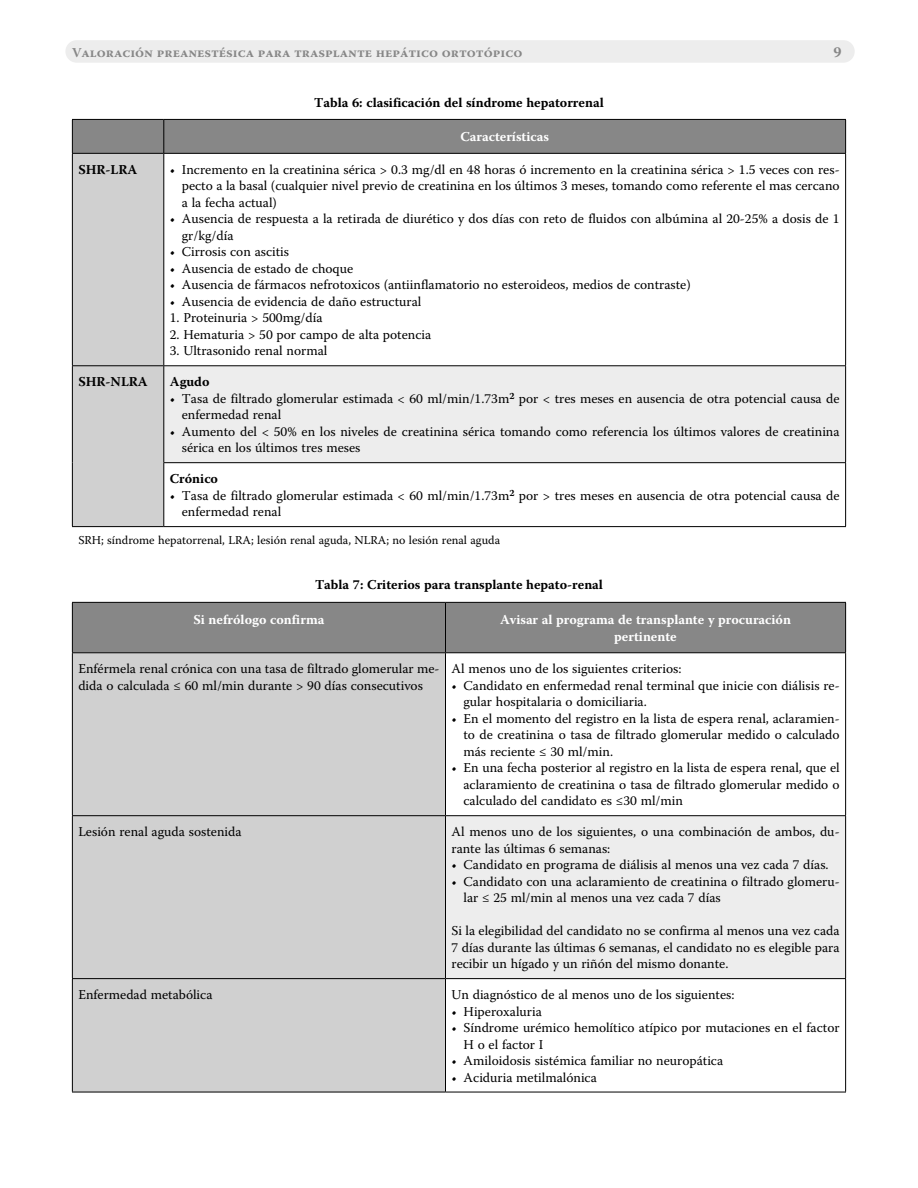
<style>
.page{position:relative;width:918px;height:1188px;background:#fff}
.page>*{position:absolute;margin:0;border:0;box-sizing:border-box;transform-origin:0 0}
.t1{font:700 15px "Warnock Pro";color:#878787}
.Tabla-bala{font:13.5px/16.5px "Warnock Pro";color:#000}
.Tabla-texto{font:13.5px/16.5px "Warnock Pro";color:#000}
.Tabla-cabeza{font:700 13.5px "Warnock Pro";color:#000}
.Tabla-cabeza-2{font:700 13.5px/16.5px "Warnock Pro";color:#fff;text-align:center}
.t2{font:700 13.5px "Warnock Pro";color:#878787}
.Tabla-texto-2{font:700 13.5px "Warnock Pro";color:#000}
.Tabla-fuente{font:12px "Warnock Pro";color:#000}
</style>
<div class="page">
<div style="left:65px;top:40px;width:790px;height:23px;background:#ededed;border-radius:11px"></div>
<svg style="left:73px;top:120px;width:772px;height:406px"></svg>
<div style="left:164px;top:366px;width:682px;height:97px;background:#ededed"></div>
<hr style="left:163px;top:120px;width:1px;height:33px;background:#000">
<hr style="left:72px;top:154px;width:1px;height:211px;background:#000">
<hr style="left:163px;top:154px;width:1px;height:211px;background:#000">
<hr style="left:845px;top:154px;width:1px;height:211px;background:#000">
<hr style="left:72px;top:365px;width:92px;height:1px;background:#000">
<hr style="left:72px;top:366px;width:1px;height:97px;background:#000">
<hr style="left:164px;top:365px;width:682px;height:1px;background:#000">
<hr style="left:163px;top:366px;width:1px;height:96px;background:#000">
<hr style="left:845px;top:366px;width:1px;height:96px;background:#000">
<hr style="left:72px;top:463px;width:1px;height:63px;background:#000">
<hr style="left:163px;top:462px;width:683px;height:1px;background:#000">
<hr style="left:163px;top:463px;width:1px;height:63px;background:#000">
<hr style="left:845px;top:463px;width:1px;height:63px;background:#000">
<hr style="left:72px;top:526px;width:92px;height:1px;background:#000">
<hr style="left:164px;top:526px;width:682px;height:1px;background:#000">
<hr style="left:72px;top:119px;width:92px;height:1px;background:#000">
<hr style="left:72px;top:120px;width:1px;height:33px;background:#000">
<hr style="left:164px;top:119px;width:682px;height:1px;background:#000">
<hr style="left:845px;top:120px;width:1px;height:33px;background:#000">
<hr style="left:72px;top:153px;width:92px;height:1px;background:#000">
<hr style="left:164px;top:153px;width:682px;height:1px;background:#000">
<div style="left:73px;top:603px;width:772px;height:49px;background:#878787"></div>
<div style="left:73px;top:653px;width:372px;height:439px;background:#d0d0d0"></div>
<div style="left:446px;top:816px;width:400px;height:163px;background:#ededed"></div>
<hr style="left:445px;top:603px;width:1px;height:49px;background:#000">
<hr style="left:72px;top:653px;width:1px;height:162px;background:#000">
<hr style="left:445px;top:653px;width:1px;height:162px;background:#000">
<hr style="left:845px;top:653px;width:1px;height:162px;background:#000">
<hr style="left:72px;top:815px;width:374px;height:1px;background:#000">
<hr style="left:72px;top:816px;width:1px;height:162px;background:#000">
<hr style="left:446px;top:815px;width:400px;height:1px;background:#000">
<hr style="left:445px;top:816px;width:1px;height:162px;background:#000">
<hr style="left:845px;top:816px;width:1px;height:162px;background:#000">
<hr style="left:72px;top:978px;width:374px;height:1px;background:#000">
<hr style="left:72px;top:979px;width:1px;height:113px;background:#000">
<hr style="left:446px;top:978px;width:400px;height:1px;background:#000">
<hr style="left:445px;top:979px;width:1px;height:113px;background:#000">
<hr style="left:845px;top:979px;width:1px;height:113px;background:#000">
<hr style="left:72px;top:1092px;width:374px;height:1px;background:#000">
<hr style="left:446px;top:1092px;width:400px;height:1px;background:#000">
<hr style="left:72px;top:603px;width:1px;height:49px;background:#000">
<hr style="left:845px;top:603px;width:1px;height:49px;background:#000">
<hr style="left:72px;top:652px;width:374px;height:1px;background:#000">
<hr style="left:446px;top:652px;width:400px;height:1px;background:#000">
<hr style="left:72px;top:602px;width:374px;height:1px;background:#000">
<hr style="left:446px;top:602px;width:400px;height:1px;background:#000">
<p class="t2" style="left:72px;top:44px;width:452px">Valoración preanestésica para trasplante hepático ortotópico</p>
<p class="t1" style="left:833px;top:43px;width:10px">9</p>
<p class="Tabla-cabeza" style="left:314px;top:95px;width:291px">Tabla 6: clasificación del síndrome hepatorrenal</p>
<p class="Tabla-cabeza-2" style="left:460px;top:128px;width:90px">Características</p>
<p class="Tabla-texto-2" style="left:78px;top:161px;width:61px">SHR-LRA</p>
<p class="Tabla-bala" style="left:182px;top:161px;width:659px;text-align:justify;text-indent:-12px">• Incremento en la creatinina sérica &gt; 0.3 mg/dl en 48 horas ó incremento en la creatinina sérica &gt; 1.5 veces con res&shy;pecto a la basal (cualquier nivel previo de creatinina en los últimos 3 meses, tomando como referente el mas cercano a la fecha actual)</p>
<p class="Tabla-bala" style="left:182px;top:210px;width:659px;text-indent:-12px">• Ausencia de respuesta a la retirada de diurético y dos días con reto de fluidos con albúmina al 20-25% a dosis de 1 gr/kg/día</p>
<p class="Tabla-bala" style="left:170px;top:243px;width:121px">• Cirrosis con ascitis</p>
<p class="Tabla-bala" style="left:170px;top:260px;width:185px">• Ausencia de estado de choque</p>
<p class="Tabla-bala" style="left:170px;top:276px;width:523px">• Ausencia de fármacos nefrotoxicos (antiinflamatorio no esteroideos, medios de contraste)</p>
<p class="Tabla-bala" style="left:170px;top:293px;width:253px">• Ausencia de evidencia de daño estructural</p>
<p class="Tabla-texto" style="left:170px;top:309px;width:154px">1. Proteinuria &gt; 500mg/día</p>
<p class="Tabla-texto" style="left:170px;top:326px;width:263px">2. Hematuria &gt; 50 por campo de alta potencia</p>
<p class="Tabla-texto" style="left:170px;top:342px;width:159px">3. Ultrasonido renal normal</p>
<p class="Tabla-texto-2" style="left:78px;top:374px;width:71px">SHR-NLRA</p>
<p class="Tabla-texto-2" style="left:170px;top:374px;width:41px">Agudo</p>
<p class="Tabla-bala" style="left:182px;top:390px;width:659px;text-indent:-12px">• Tasa de filtrado glomerular estimada &lt; 60 ml/min/1.73m<sup>2</sup> por &lt; tres meses en ausencia de otra potencial causa de enfermedad renal</p>
<p class="Tabla-bala" style="left:182px;top:423px;width:659px;text-indent:-12px">• Aumento del &lt; 50% en los niveles de creatinina sérica tomando como referencia los últimos valores de creatinina sérica en los últimos tres meses</p>
<p class="Tabla-texto-2" style="left:170px;top:471px;width:50px">Crónico</p>
<p class="Tabla-bala" style="left:182px;top:487px;width:659px;text-indent:-12px">• Tasa de filtrado glomerular estimada &lt; 60 ml/min/1.73m<sup>2</sup> por &gt; tres meses en ausencia de otra potencial causa de enfermedad renal</p>
<p class="Tabla-fuente" style="left:78px;top:533px;width:423px">SRH; síndrome hepatorrenal, LRA; lesión renal aguda, NLRA; no lesión renal aguda</p>
<p class="Tabla-cabeza" style="left:315px;top:576px;width:289px">Tabla 7: Criterios para transplante hepato-renal</p>
<p class="Tabla-cabeza-2" style="left:193px;top:611px;width:132px">Si nefrólogo confirma</p>
<p class="Tabla-cabeza-2" style="left:500px;top:611px;width:293px">Avisar al programa de transplante y procuración pertinente</p>
<p class="Tabla-texto" style="left:78px;top:660px;width:363px">Enférmela renal crónica con una tasa de filtrado glomerular me&shy;dida o calculada ≤ 60 ml/min durante &gt; 90 días consecutivos</p>
<p class="Tabla-texto" style="left:452px;top:660px;width:231px">Al menos uno de los siguientes criterios:</p>
<p class="Tabla-bala" style="left:464px;top:677px;width:378px;text-indent:-12px">• Candidato en enfermedad renal terminal que inicie con diálisis re&shy;gular hospitalaria o domiciliaria.</p>
<p class="Tabla-bala" style="left:464px;top:710px;width:378px;text-align:justify;text-indent:-12px">• En el momento del registro en la lista de espera renal, aclaramien&shy;to de creatinina o tasa de filtrado glomerular medido o calculado más reciente ≤ 30 ml/min.</p>
<p class="Tabla-bala" style="left:464px;top:759px;width:378px;text-align:justify;text-indent:-12px">• En una fecha posterior al registro en la lista de espera renal, que el aclaramiento de creatinina o tasa de filtrado glomerular medido o calculado del candidato es ≤30 ml/min</p>
<p class="Tabla-texto" style="left:78px;top:823px;width:165px">Lesión renal aguda sostenida</p>
<p class="Tabla-texto" style="left:452px;top:823px;width:390px">Al menos uno de los siguientes, o una combinación de ambos, du&shy;rante las últimas 6 semanas:</p>
<p class="Tabla-bala" style="left:452px;top:856px;width:379px">• Candidato en programa de diálisis al menos una vez cada 7 días.</p>
<p class="Tabla-bala" style="left:464px;top:873px;width:378px;text-indent:-12px">• Candidato con una aclaramiento de creatinina o filtrado glomeru&shy;lar ≤ 25 ml/min al menos una vez cada 7 días</p>
<p class="Tabla-texto" style="left:452px;top:922px;width:390px;text-align:justify">Si la elegibilidad del candidato no se confirma al menos una vez cada 7 días durante las últimas 6 semanas, el candidato no es elegible para recibir un hígado y un riñón del mismo donante.</p>
<p class="Tabla-texto" style="left:78px;top:986px;width:136px">Enfermedad metabólica</p>
<p class="Tabla-texto" style="left:452px;top:986px;width:284px">Un diagnóstico de al menos uno de los siguientes:</p>
<p class="Tabla-bala" style="left:452px;top:1003px;width:92px">• Hiperoxaluria</p>
<p class="Tabla-bala" style="left:464px;top:1019px;width:378px;text-indent:-12px">• Síndrome urémico hemolítico atípico por mutaciones en el factor<br>H o el factor I</p>
<p class="Tabla-bala" style="left:452px;top:1052px;width:273px">• Amiloidosis sistémica familiar no neuropática</p>
<p class="Tabla-bala" style="left:452px;top:1069px;width:147px">• Aciduria metilmalónica</p>
</div>
